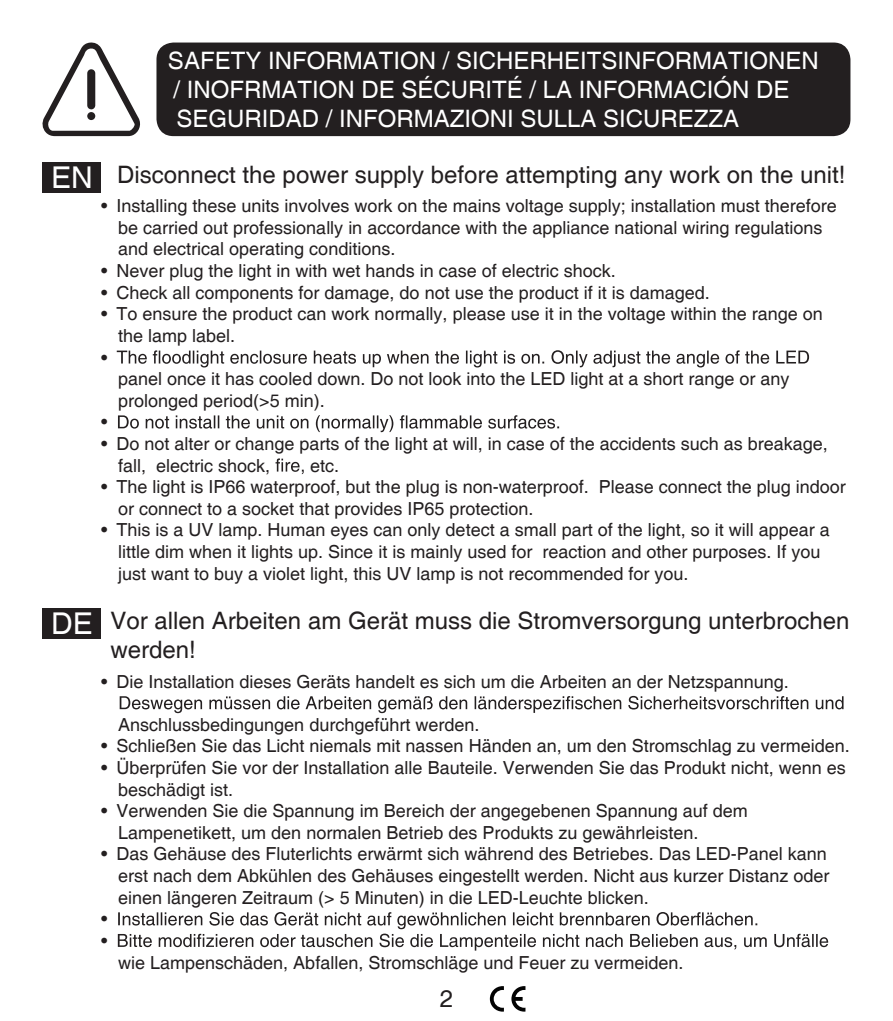
<style>
.page{position:relative;width:893px;height:1021px;background:#fff}
.page>*{position:absolute;margin:0;border:0;box-sizing:border-box;transform-origin:0 0}
.t1{font:30px "Helvetica";color:#fff}
.t2{font:24px/28.8px "Helvetica";color:#231f20}
.t3{font:24px/28.8px "Helvetica";color:#fff}
.t4{font:18px/21.6px "Helvetica";color:#231f20}
</style>
<div class="page">
<svg style="left:490px;top:986px;width:14px;height:25px"></svg>
<svg style="left:511px;top:986px;width:14px;height:25px"></svg>
<div style="left:156px;top:43px;width:694px;height:93px;background:#231f20;border-radius:17px"></div>
<svg style="left:42px;top:42px;width:98px;height:94px"></svg>
<div style="left:87px;top:112px;width:8px;height:8px;background:#231f20;border-radius:50%"></div>
<div style="left:43px;top:162px;width:58px;height:30px;background:#231f20"></div>
<div style="left:43px;top:608px;width:58px;height:30px;background:#231f20"></div>
<svg style="left:117px;top:350px;width:692px;height:17px"></svg>
<svg style="left:118px;top:415px;width:441px;height:17px"></svg>
<svg style="left:276px;top:458px;width:28px;height:16px"></svg>
<svg style="left:120px;top:696px;width:723px;height:17px"></svg>
<svg style="left:118px;top:912px;width:710px;height:38px"></svg>
<h2 class="t3" style="left:168px;top:47px;width:652px">SAFETY INFORMATION / SICHERHEITSINFORMATIONEN / INOFRMATION DE SÉCURITÉ / LA INFORMACIÓN DE<br>SEGURIDAD / INFORMAZIONI SULLA SICUREZZA</h2>
<h1 class="t1" style="left:51px;top:160px;width:43px">EN</h1>
<h2 class="t2" style="left:117px;top:161px;width:730px">Disconnect the power supply before attempting any work on the unit!</h2>
<p class="t4" style="left:118px;top:196px;width:720px;text-indent:-17px">• Installing these units involves work on the mains voltage supply; installation must therefore be carried out professionally in accordance with the appliance national wiring regulations and electrical operating conditions.</p>
<p class="t4" style="left:101px;top:260px;width:516px">• Never plug the light in with wet hands in case of electric shock.</p>
<p class="t4" style="left:101px;top:282px;width:610px">• Check all components for damage, do not use the product if it is damaged.</p>
<p class="t4" style="left:101px;top:304px;width:723px">• To ensure the product can work normally, please use it in the voltage within the range on</p>
<p class="t4" style="left:118px;top:325px;width:119px">the lamp label.</p>
<p class="t4" style="left:101px;top:347px;width:8px">•</p>
<p class="t4" style="left:118px;top:368px;width:673px">panel once it has cooled down. Do not look into the LED light at a short range or any</p>
<p class="t4" style="left:118px;top:390px;width:208px">prolonged period(&gt;5 min).</p>
<p class="t4" style="left:101px;top:412px;width:8px">•</p>
<p class="t4" style="left:118px;top:433px;width:711px;text-indent:-17px">• Do not alter or change parts of the light at will, in case of the accidents such as breakage, fall, electric shock,</p>
<p class="t4" style="left:310px;top:455px;width:31px">etc.</p>
<p class="t4" style="left:118px;top:476px;width:729px;text-indent:-17px">• The light is IP66 waterproof, but the plug is non-waterproof. Please connect the plug indoor or connect to a socket that provides IP65 protection.</p>
<p class="t4" style="left:118px;top:520px;width:713px;text-indent:-17px">• This is a UV lamp. Human eyes can only detect a small part of the light, so it will appear a little dim when it lights up. Since it is mainly used for reaction and other purposes. If you just want to buy a violet light, this UV lamp is not recommended for you.</p>
<h1 class="t1" style="left:51px;top:606px;width:43px">DE</h1>
<h2 class="t2" style="left:111px;top:606px;width:740px">Vor allen Arbeiten am Gerät muss die Stromversorgung unterbrochen werden!</h2>
<p class="t4" style="left:101px;top:671px;width:689px">• Die Installation dieses Geräts handelt es sich um die Arbeiten an der Netzspannung.</p>
<p class="t4" style="left:118px;top:714px;width:363px">Anschlussbedingungen durchgeführt werden.</p>
<p class="t4" style="left:101px;top:736px;width:750px">• Schließen Sie das Licht niemals mit nassen Händen an, um den Stromschlag zu vermeiden.</p>
<p class="t4" style="left:118px;top:757px;width:729px;text-indent:-17px">• Überprüfen Sie vor der Installation alle Bauteile. Verwenden Sie das Produkt nicht, wenn es beschädigt ist.</p>
<p class="t4" style="left:118px;top:800px;width:631px;text-indent:-17px">• Verwenden Sie die Spannung im Bereich der angegebenen Spannung auf dem<br>Lampenetikett, um den normalen Betrieb des Produkts zu gewährleisten.</p>
<p class="t4" style="left:101px;top:844px;width:727px">• Das Gehäuse des Fluterlichts erwärmt sich während des Betriebes. Das LED-Panel kann</p>
<p class="t4" style="left:118px;top:865px;width:713px">erst nach dem Abkühlen des Gehäuses eingestellt werden. Nicht aus kurzer Distanz oder</p>
<p class="t4" style="left:118px;top:887px;width:532px">einen längeren Zeitraum (&gt; 5 Minuten) in die LED-Leuchte blicken.</p>
<p class="t4" style="left:101px;top:908px;width:8px">•</p>
<p class="t4" style="left:101px;top:930px;width:8px">•</p>
<p class="t4" style="left:118px;top:952px;width:567px">wie Lampenschäden, Abfallen, Stromschläge und Feuer zu vermeiden.</p>
<h2 class="t2" style="left:440px;top:984px;width:15px">2</h2>
</div>
